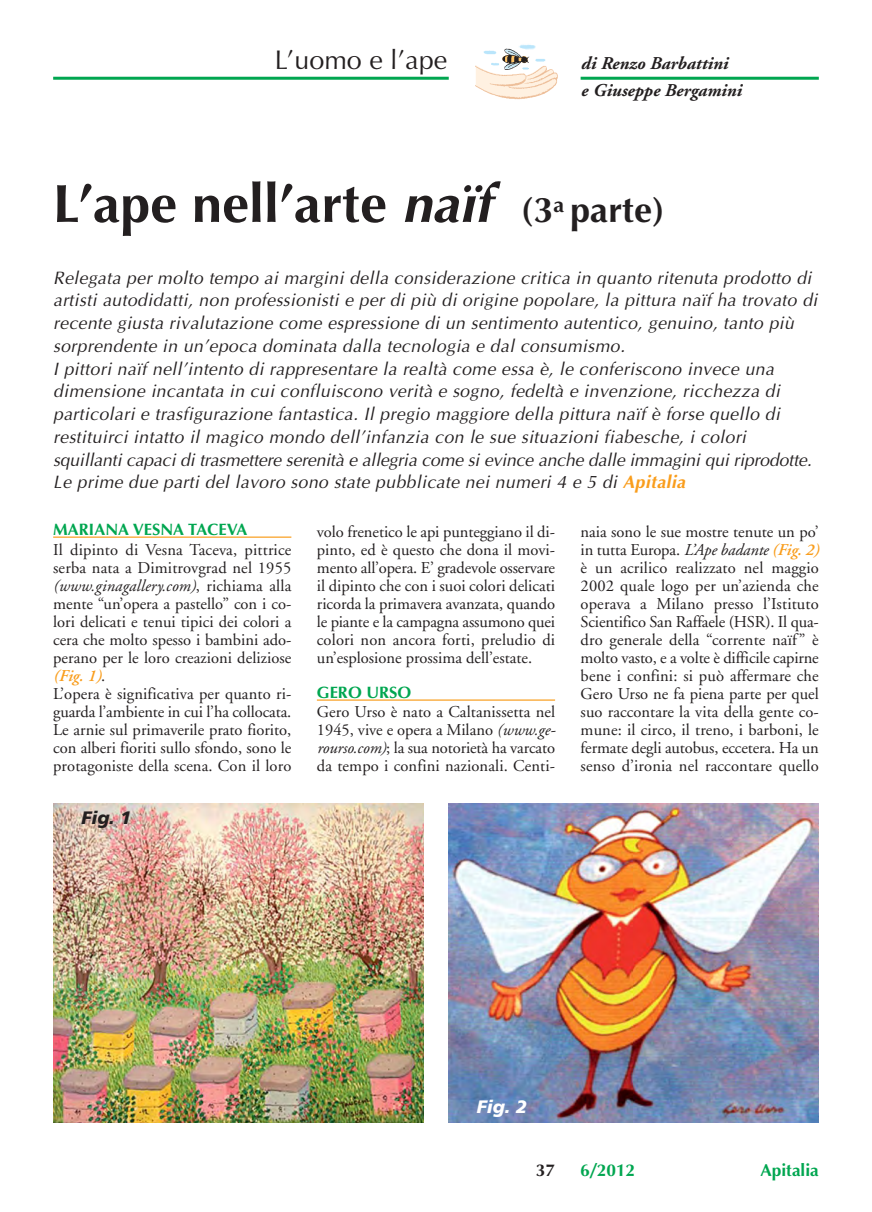
<style>
.page{position:relative;width:872px;height:1212px;background:#fff}
.page>*{position:absolute;margin:0;border:0;box-sizing:border-box;transform-origin:0 0}
.t1{font:700 54px "Optima";color:#231f20}
.t2{font:27px "Optima";color:#231f20}
.t3{font:italic 18px/22.8px "Optima";letter-spacing:.02em;color:#231f20}
.t4{font:italic 700 18px/27px "Adobe Garamond";color:#231f20}
.t5{font:italic 900 18px "Frutiger";color:#231f20}
.t6{font:italic 900 18px "Frutiger";color:#fff}
.t7{font:700 17.25px "Optima";color:#00a650}
.t8{font:700 17.25px "Optima";color:#231f20}
.t9{font:16.5px/18px "Adobe Garamond";color:#231f20;text-align:justify}
.t10{font:700 16.5px "Optima";color:#00a650}
.s1{font-style:italic}
.s2{font-size:36px}
.s3{font-weight:700;color:#f99d1c}
.s4{font-weight:600;font-style:italic;color:#f99d1c}
</style>
<div class="page">
<hr style="left:53px;top:536px;width:238px;height:2px;background:#f99d1c">
<hr style="left:317px;top:699px;width:238px;height:2px;background:#f99d1c">
<hr style="left:580px;top:77px;width:239px;height:3px;background:#00a650">
<hr style="left:53px;top:77px;width:396px;height:3px;background:#00a650">
<img style="left:519px;top:44px;width:17px;height:5px">
<svg style="left:476px;top:49px;width:82px;height:51px"></svg>
<img style="left:53px;top:804px;width:370px;height:319px">
<img style="left:449px;top:804px;width:370px;height:319px">
<h2 class="t2" style="left:275px;top:49px;width:174px">L’uomo e l’ape</h2>
<p class="t4" style="left:580px;top:52px;width:162px">di Renzo Barbattini<br>e Giuseppe Bergamini</p>
<h1 class="t1" style="left:53px;top:181px;width:612px">L’ape nell’arte <span class="s1">naïf</span> <span class="s2">(3</span><sup>a</sup> <span class="s2">parte)</span></h1>
<p class="t3" style="left:53px;top:267px;width:769px">Relegata per molto tempo ai margini della considerazione critica in quanto ritenuta prodotto di artisti autodidatti, non professionisti e per di più di origine popolare, la pittura naïf ha trovato di recente giusta rivalutazione come espressione di un sentimento autentico, genuino, tanto più sorprendente in un’epoca dominata dalla tecnologia e dal consumismo.<br>I pittori naïf nell’intento di rappresentare la realtà come essa è, le conferiscono invece una dimensione incantata in cui confluiscono verità e sogno, fedeltà e invenzione, ricchezza di particolari e trasfigurazione fantastica. Il pregio maggiore della pittura naïf è forse quello di restituirci intatto il magico mondo dell’infanzia con le sue situazioni fiabesche, i colori squillanti capaci di trasmettere serenità e allegria come si evince anche dalle immagini qui riprodotte.<br>Le prime due parti del lavoro sono state pubblicate nei numeri 4 e 5 di <span class="s3">Apitalia</span></p>
<p class="t10" style="left:53px;top:523px;width:196px">MARIANA VESNA TACEVA</p>
<p class="t9" style="left:53px;top:542px;width:240px;text-align:left">Il dipinto di Vesna Taceva, pittrice serba nata a Dimitrovgrad nel 1955 <span class="s1">(www.ginagallery.com)</span>, richiama alla mente “un’opera a pastello” con i co&shy;lori delicati e tenui tipici dei colori a cera che molto spesso i bambini ado&shy;perano per le loro creazioni deliziose <span class="s4">(Fig. 1)</span>.<br>L’opera è significativa per quanto ri&shy;guarda l’ambiente in cui l’ha collocata.<br>Le arnie sul primaverile prato fiorito, con alberi fioriti sullo sfondo, sono le protagoniste della scena. Con il loro</p>
<p class="t5" style="left:81px;top:810px;width:51px">Fig. 1</p>
<p class="t9" style="left:317px;top:524px;width:240px">volo frenetico le api punteggiano il di&shy;pinto, ed è questo che dona il movi&shy;mento all’opera. E’ gradevole osservare il dipinto che con i suoi colori delicati ricorda la primavera avanzata, quando le piante e la campagna assumono quei colori non ancora forti, preludio di un’esplosione prossima dell’estate.</p>
<p class="t10" style="left:317px;top:686px;width:96px">GERO URSO</p>
<p class="t9" style="left:317px;top:704px;width:240px">Gero Urso è nato a Caltanissetta nel 1945, vive e opera a Milano <span class="s1">(www.ge&shy;rourso.com)</span>; la sua notorietà ha varcato da tempo i confini nazionali. Centi-</p>
<p class="t9" style="left:580px;top:524px;width:240px">naia sono le sue mostre tenute un po’ in tutta Europa. <span class="s1">L’Ape badante</span> <span class="s4">(Fig. 2) </span>è un acrilico realizzato nel maggio 2002 quale logo per un’azienda che operava a Milano presso l’Istituto Scientifico San Raffaele (HSR). Il qua&shy;dro generale della “corrente naïf” è molto vasto, e a volte è difficile capirne bene i confini: si può affermare che Gero Urso ne fa piena parte per quel suo raccontare la vita della gente co&shy;mune: il circo, il treno, i barboni, le fermate degli autobus, eccetera. Ha un senso d’ironia nel raccontare quello</p>
<p class="t6" style="left:477px;top:1099px;width:51px">Fig. 2</p>
<p class="t8" style="left:536px;top:1163px;width:21px">37</p>
<p class="t7" style="left:580px;top:1163px;width:56px">6/2012</p>
<p class="t7" style="left:760px;top:1163px;width:60px">Apitalia</p>
</div>
